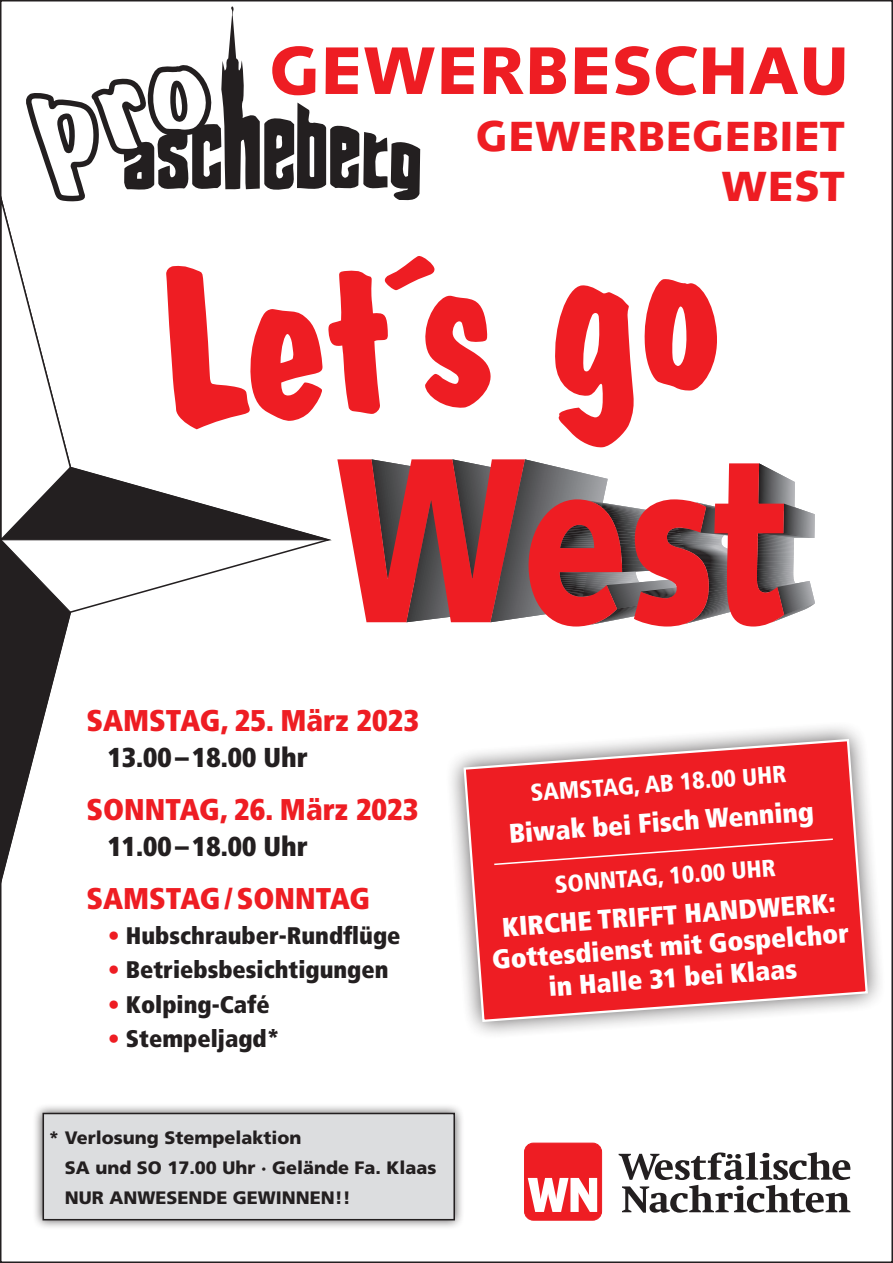
<style>
.page{position:relative;width:893px;height:1263px;background:#fff}
.page>*{position:absolute;margin:0;border:0;box-sizing:border-box;transform-origin:0 0}
.t1{font:224.7px "Dom Bold BT";color:#ee1d23}
.t2{font:900 67.2px "Syntax";color:#ee1d23}
.t3{font:900 42.45px/50.6px "Syntax";color:#ee1d23;text-align:right}
.t4{font:900 condensed 30px "Frutiger";color:#ee1d23}
.t5{font:900 condensed 27.3px "Frutiger";color:#231f20}
.t6{font:900 condensed 27px/31.5px "Frutiger";color:#fff;text-align:center}
.t7{font:900 condensed 24px "Frutiger";color:#231f20}
.t8{font:900 condensed 24px "Frutiger";color:#fff}
.t9{font:900 18px/30px "Frutiger";color:#231f20}
.s1{color:#ee1d23}
</style>
<div class="page">
<svg style="left:227px;top:6px;width:193px;height:195px"></svg>
<svg style="left:0;top:60px;width:329px;height:821px"></svg>
<svg style="left:784px;top:476px;width:31px;height:142px"></svg>
<svg style="left:337px;top:459px;width:447px;height:167px;fill:#ee1e23"></svg>
<svg style="left:451px;top:727px;width:429px;height:307px"></svg>
<svg style="left:462px;top:738px;width:407px;height:285px;background:#eb4044"></svg>
<div style="left:33px;top:1103px;width:432px;height:127px;background:#231f20;opacity:.75"></div>
<div style="left:43px;top:1113px;width:411px;height:107px;background:#dcdddf"></div>
<div style="left:43px;top:1113px;width:412px;height:107px;border:2px solid #231f20"></div>
<svg style="left:619px;top:1152px;width:231px;height:61px"></svg>
<div style="left:524px;top:1143px;width:78px;height:77px;background:#ee1d23;border-radius:9px"></div>
<div style="left:524px;top:1143px;width:78px;height:77px;border:1px solid #ee1d23;border-radius:9px"></div>
<svg style="left:528px;top:1178px;width:69px;height:34px"></svg>
<h2 class="t2" style="left:269px;top:31px;width:580px">GEWERBESCHAU</h2>
<h3 class="t3" style="left:476px;top:111px;width:370px">GEWERBEGEBIET<br>WEST</h3>
<h1 class="t1" style="left:146px;top:212px;width:567px;rotate:-4deg">Let´s go</h1>
<p class="t4" style="left:86px;top:702px;width:334px">SAMSTAG, 25. März 2023</p>
<p class="t5" style="left:108px;top:741px;width:202px">13.00–18.00 Uhr</p>
<p class="t4" style="left:86px;top:791px;width:333px">SONNTAG, 26. März 2023</p>
<p class="t5" style="left:108px;top:830px;width:202px">11.00–18.00 Uhr</p>
<p class="t4" style="left:86px;top:880px;width:285px">SAMSTAG/SONNTAG</p>
<p class="t7" style="left:108px;top:921px;width:294px"><span class="s1">•</span> Hubschrauber-Rundflüge</p>
<p class="t7" style="left:108px;top:955px;width:282px"><span class="s1">•</span> Betriebsbesichtigungen</p>
<p class="t7" style="left:108px;top:990px;width:164px"><span class="s1">•</span> Kolping-Café</p>
<p class="t7" style="left:108px;top:1024px;width:173px"><span class="s1">•</span> Stempeljagd*</p>
<p class="t9" style="left:65px;top:1122px;width:373px;text-indent:-17px">* Verlosung Stempelaktion<br>SA und SO 17.00 Uhr · Gelände Fa. Klaas<br>NUR ANWESENDE GEWINNEN!!</p>
<p class="t8" style="left:529px;top:778px;width:258px;rotate:-4deg">SAMSTAG, AB 18.00 UHR</p>
<p class="t6" style="left:508px;top:817px;width:307px;rotate:-4deg">Biwak bei Fisch Wenning</p>
<p class="t8" style="left:554px;top:869px;width:223px;rotate:-4deg">SONNTAG, 10.00 UHR</p>
<p class="t6" style="left:489px;top:911px;width:359px;rotate:-4deg">KIRCHE TRIFFT HANDWERK:<br>Gottesdienst mit Gospelchor in Halle 31 bei Klaas</p>
</div>
